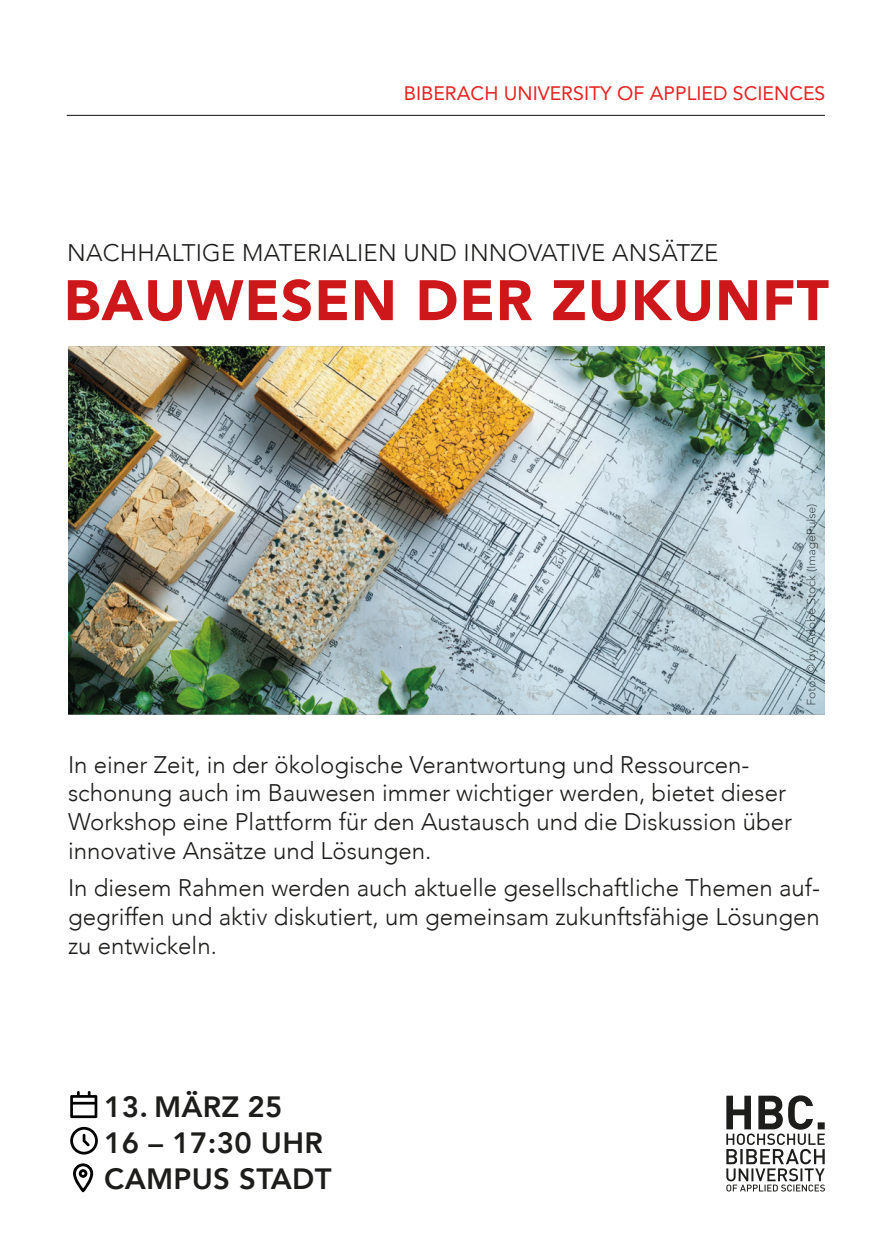
<style>
.page{position:relative;width:893px;height:1259px;background:#fff}
.page>*{position:absolute;margin:0;border:0;box-sizing:border-box;transform-origin:0 0}
.t1{font:900 56.4px "Avenir";letter-spacing:.02em;color:#cd171a}
.t2{font:800 29.4px/36.3px "Avenir";letter-spacing:.01em;color:#1d1d1b}
.t3{font:300 24px/28.8px "Avenir";color:#1d1d1b}
.t4{font:19.5px "Avenir";color:#e52421}
</style>
<div class="page">
<hr style="left:67px;top:115px;width:758px;height:1px;background:#1d1d1b">
<img style="left:68px;top:346px;width:757px;height:368px">
<img style="left:806px;top:504px;width:12px;height:200px">
<svg style="left:726px;top:1095px;width:99px;height:96px"></svg>
<svg style="left:70px;top:1127px;width:28px;height:27px"></svg>
<svg style="left:70px;top:1091px;width:27px;height:27px"></svg>
<svg style="left:73px;top:1163px;width:20px;height:29px"></svg>
<p class="t4" style="left:404px;top:78px;width:423px">BIBERACH UNIVERSITY OF APPLIED SCIENCES</p>
<p class="t3" style="left:67px;top:238px;width:653px">NACHHALTIGE MATERIALIEN UND INNOVATIVE ANSÄTZE</p>
<h1 class="t1" style="left:64px;top:252px;width:767px">BAUWESEN DER ZUKUNFT</h1>
<p class="t3" style="left:68px;top:750px;width:725px">In einer Zeit, in der ökologische Verantwortung und Ressourcen&shy;schonung auch im Bauwesen immer wichtiger werden, bietet dieser Workshop eine Plattform für den Austausch und die Diskussion über innovative Ansätze und Lösungen.</p>
<p class="t3" style="left:68px;top:873px;width:753px;text-align:justify">In diesem Rahmen werden auch aktuelle gesellschaftliche Themen auf&shy;gegriffen und aktiv diskutiert, um gemeinsam zukunftsfähige Lösungen zu entwickeln.</p>
<p class="t2" style="left:104px;top:1088px;width:229px">13. MÄRZ 25<br>16 – 17:30 UHR<br>CAMPUS STADT</p>
</div>
